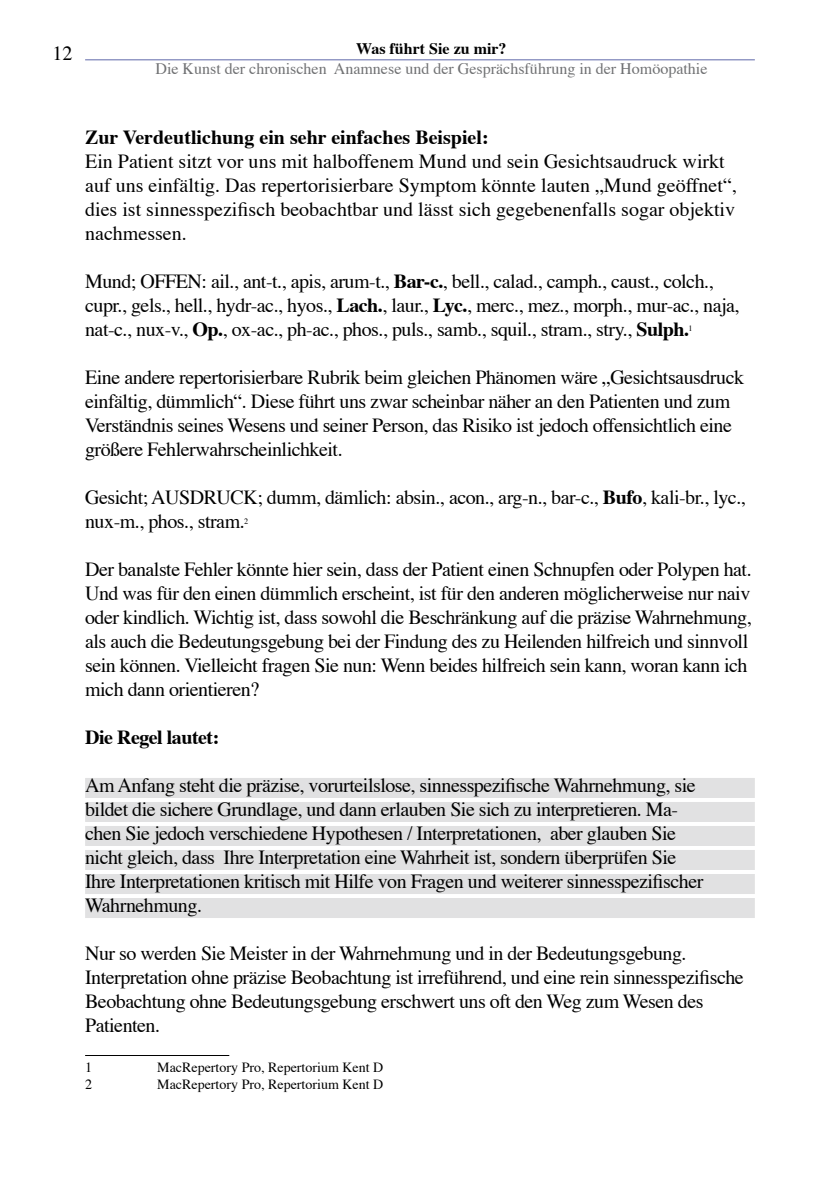
<style>
.page{position:relative;width:840px;height:1191px;background:#fff}
.page>*{position:absolute;margin:0;border:0;box-sizing:border-box;transform-origin:0 0}
.t1{font:20px/24px "Times";letter-spacing:-.025em;color:#000}
.t2{font:20px/24px "Times";color:#000}
.t3{font:700 20px "Times";color:#000}
.t4{font:700 20px "Times";letter-spacing:-.025em;color:#000}
.t5{font:16px "Times";color:#707173}
.t6{font:700 16px "Times";color:#000}
.t7{font:14px/16.8px "Times";color:#000}
.s1{font-weight:700}
</style>
<div class="page">
<hr style="left:85px;top:59px;width:669px;height:1px;background:#5f67a9">
<div style="left:85px;top:778px;width:669px;height:20px;background:#e1e1e2"></div>
<div style="left:85px;top:802px;width:669px;height:20px;background:#e1e1e2"></div>
<div style="left:85px;top:826px;width:669px;height:20px;background:#e1e1e2"></div>
<div style="left:85px;top:850px;width:669px;height:20px;background:#e1e1e2"></div>
<div style="left:85px;top:874px;width:669px;height:20px;background:#e1e1e2"></div>
<div style="left:85px;top:898px;width:669px;height:20px;background:#e1e1e2"></div>
<hr style="left:85px;top:1055px;width:144px;height:1px;background:#000">
<p class="t1" style="left:52px;top:42px;width:10px">12</p>
<p class="t6" style="left:356px;top:38px;width:152px">Was führt Sie zu mir?</p>
<p class="t5" style="left:155px;top:59px;width:553px">Die Kunst der chronischen Anamnese und der Gesprächsführung in der Homöopathie</p>
<p class="t3" style="left:85px;top:124px;width:405px">Zur Verdeutlichung ein sehr einfaches Beispiel:</p>
<p class="t2" style="left:85px;top:150px;width:653px">Ein Patient sitzt vor uns mit halboffenem Mund und sein Gesichtsaudruck wirkt auf uns einfältig. Das repertorisierbare Symptom könnte lauten „Mund geöffnet“, dies ist sinnesspezifisch beobachtbar und lässt sich gegebenenfalls sogar objektiv nachmessen.</p>
<p class="t1" style="left:85px;top:270px;width:655px">Mund; OFFEN: ail., ant-t., apis, arum-t., <span class="s1">Bar-c.</span>, bell., calad., camph., caust., colch., cupr., gels., hell., hydr-ac., hyos., <span class="s1">Lach.</span>, laur., <span class="s1">Lyc.</span>, merc., mez., morph., mur-ac., naja, nat-c., nux-v., <span class="s1">Op.</span>, ox-ac., ph-ac., phos., puls., samb., squil., stram., stry., <span class="s1">Sulph.</span></p>
<p class="t1" style="left:85px;top:366px;width:660px">Eine andere repertorisierbare Rubrik beim gleichen Phänomen wäre „Gesichtsausdruck einfältig, dümmlich“. Diese führt uns zwar scheinbar näher an den Patienten und zum Verständnis seines Wesens und seiner Person, das Risiko ist jedoch offensichtlich eine größere Fehlerwahrscheinlichkeit.</p>
<p class="t1" style="left:85px;top:486px;width:662px">Gesicht; AUSDRUCK; dumm, dämlich: absin., acon., arg-n., bar-c., <span class="s1">Bufo</span>, kali-br., lyc., nux-m., phos., stram.</p>
<p class="t1" style="left:85px;top:558px;width:667px">Der banalste Fehler könnte hier sein, dass der Patient einen Schnupfen oder Polypen hat.<br>Und was für den einen dümmlich erscheint, ist für den anderen möglicherweise nur naiv oder kindlich. Wichtig ist, dass sowohl die Beschränkung auf die präzise Wahrnehmung, als auch die Bedeutungsgebung bei der Findung des zu Heilenden hilfreich und sinnvoll sein können. Vielleicht fragen Sie nun: Wenn beides hilfreich sein kann, woran kann ich mich dann orientieren?</p>
<p class="t4" style="left:85px;top:724px;width:136px">Die Regel lautet:</p>
<p class="t1" style="left:85px;top:774px;width:619px">Am Anfang steht die präzise, vorurteilslose, sinnesspezifische Wahrnehmung, sie bildet die sichere Grundlage, und dann erlauben Sie sich zu interpretieren. Ma&shy;chen Sie jedoch verschiedene Hypothesen / Interpretationen, aber glauben Sie nicht gleich, dass Ihre Interpretation eine Wahrheit ist, sondern überprüfen Sie Ihre Interpretationen kritisch mit Hilfe von Fragen und weiterer sinnesspezifischer Wahrnehmung.</p>
<p class="t1" style="left:85px;top:942px;width:659px">Nur so werden Sie Meister in der Wahrnehmung und in der Bedeutungsgebung.<br>Interpretation ohne präzise Beobachtung ist irreführend, und eine rein sinnesspezifische Beobachtung ohne Bedeutungsgebung erschwert uns oft den Weg zum Wesen des Patienten.</p>
<p class="t7" style="left:157px;top:1060px;width:227px">MacRepertory Pro, Repertorium Kent D<br>MacRepertory Pro, Repertorium Kent D</p>
</div>
